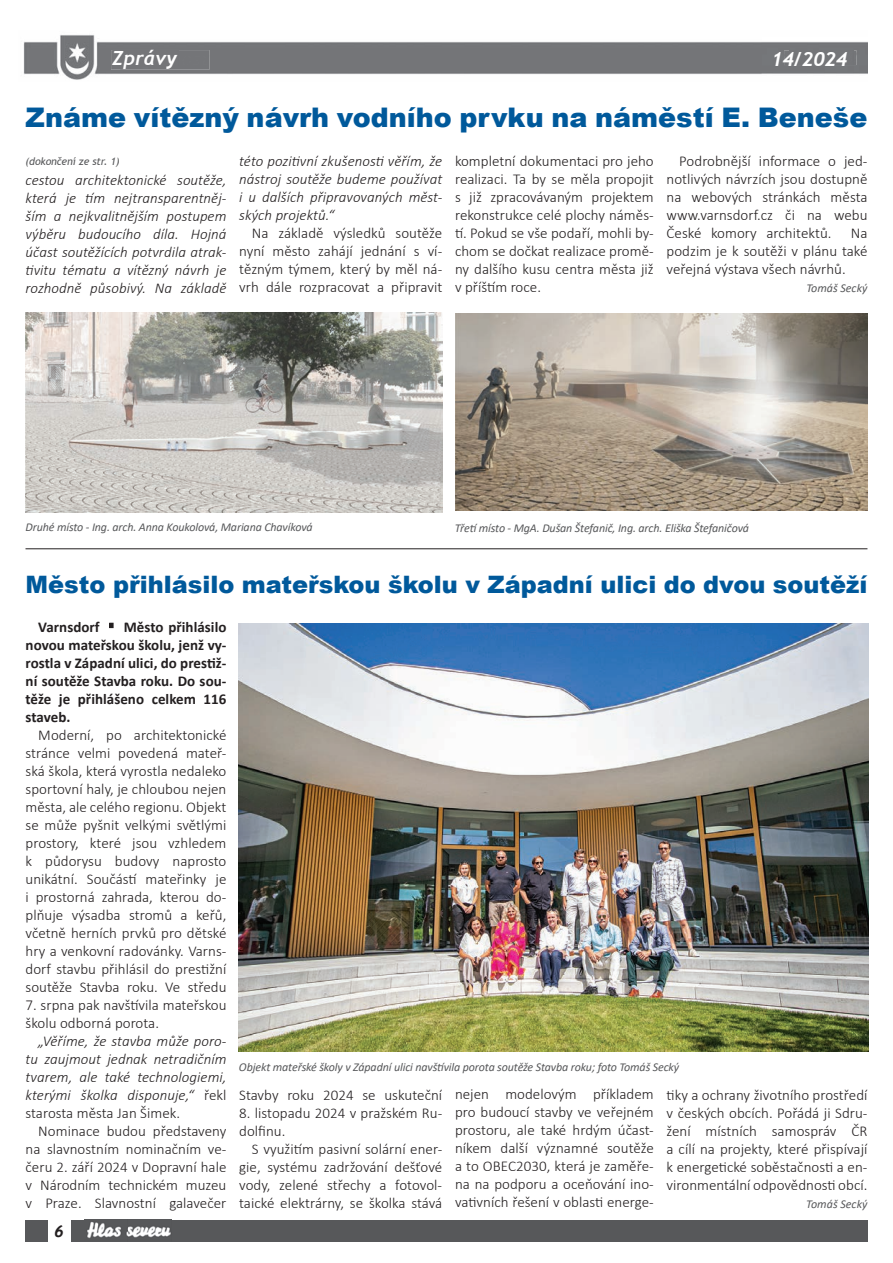
<style>
.page{position:relative;width:893px;height:1263px;background:#fff}
.page>*{position:absolute;margin:0;border:0;box-sizing:border-box;transform-origin:0 0}
.t1{font:900 27px "Arial";color:#00599b}
.t2{font:900 24px "Arial";color:#00599b}
.t3{font:italic 700 19.5px "Trebuchet";color:#fff}
.t4{font:italic 700 16.5px "Trebuchet";color:#231f20}
.t5{font:300 15px/18px "Calibri";letter-spacing:.005em;color:#231f20;text-align:justify}
.t6{font:italic 300 15px/18px "Calibri";letter-spacing:.005em;color:#231f20;text-align:justify}
.t7{font:700 15px/18px "Calibri";letter-spacing:.005em;color:#231f20;text-align:justify}
.t8{font:italic 12px "Calibri";letter-spacing:-.01em;color:#57585a}
.t9{font:italic 10.5px "Trebuchet MS";letter-spacing:-.01em;color:#57585a}
.s1{font-style:normal}
</style>
<div class="page">
<div style="left:25px;top:1220px;width:842px;height:21px;background:#57585a"></div>
<div style="left:48px;top:1219px;width:23px;height:23px;background:#fff"></div>
<img style="left:85px;top:1219px;width:87px;height:19px">
<img style="left:23px;top:34px;width:845px;height:46px">
<img style="left:114px;top:49px;width:65px;height:1px">
<img style="left:790px;top:50px;width:63px;height:1px">
<img style="left:111px;top:50px;width:98px;height:20px">
<img style="left:114px;top:50px;width:65px;height:19px">
<img style="left:784px;top:51px;width:73px;height:14px">
<img style="left:790px;top:51px;width:63px;height:14px">
<img style="left:26px;top:313px;width:416px;height:199px">
<img style="left:455px;top:314px;width:412px;height:196px">
<hr style="left:26px;top:548px;width:841px;height:1px;background:#231f20">
<img style="left:239px;top:623px;width:629px;height:429px">
<svg style="left:109px;top:623px;width:4px;height:5px"></svg>
<h3 class="t3" style="left:112px;top:45px;width:67px">Zprávy</h3>
<h3 class="t3" style="left:771px;top:47px;width:78px">14/2024</h3>
<h3 class="t3" style="left:111px;top:46px;width:100px">Společnost</h3>
<h3 class="t3" style="left:789px;top:45px;width:66px">5/2020</h3>
<h3 class="t3" style="left:781px;top:46px;width:78px">14/2018</h3>
<h1 class="t1" style="left:26px;top:97px;width:843px">Známe vítězný návrh vodního prvku na náměstí E. Beneše</h1>
<p class="t9" style="left:26px;top:155px;width:96px">(dokončení ze str. 1)</p>
<p class="t6" style="left:26px;top:171px;width:202px">cestou architektonické soutěže, která je tím nejtransparentněj&shy;ším a nejkvalitnějším postupem výběru budoucího díla. Hojná účast soutěžících potvrdila atrak&shy;tivitu tématu a vítězný návrh je rozhodně působivý. Na základě</p>
<p class="t6" style="left:239px;top:152px;width:205px">této pozitivní zkušenosti věřím, že nástroj soutěže budeme používat i u dalších připravovaných měst&shy;ských projektů.“</p>
<p class="t5" style="left:239px;top:224px;width:205px;text-indent:13px">Na základě výsledků soutěže nyní město zahájí jednání s ví&shy;tězným týmem, který by měl ná&shy;vrh dále rozpracovat a připravit</p>
<p class="t5" style="left:455px;top:152px;width:200px">kompletní dokumentaci pro jeho realizaci. Ta by se měla propojit s již zpracovávaným projektem rekonstrukce celé plochy náměs&shy;tí. Pokud se vše podaří, mohli by&shy;chom se dočkat realizace promě&shy;ny dalšího kusu centra města již v příštím roce.</p>
<p class="t5" style="left:667px;top:152px;width:202px;text-indent:13px">Podrobnější informace o jed&shy;notlivých návrzích jsou dostupně na webových stránkách města www.varnsdorf.cz či na webu České komory architektů.</p>
<p class="t5" style="left:667px;top:224px;width:202px;text-indent:184px">Na podzim je k soutěži v plánu také veřejná výstava všech návrhů.</p>
<p class="t8" style="left:806px;top:280px;width:63px">Tomáš Secký</p>
<p class="t8" style="left:26px;top:519px;width:289px">Druhé místo - Ing. arch. Anna Koukolová, Mariana Chavíková</p>
<p class="t8" style="left:455px;top:520px;width:296px">Třetí místo - MgA. Dušan Štefanič, Ing. arch. Eliška Štefaničová</p>
<h2 class="t2" style="left:26px;top:567px;width:843px">Město přihlásilo mateřskou školu v Západní ulici do dvou soutěží</h2>
<p class="t7" style="left:38px;top:618px;width:63px">Varnsdorf</p>
<p class="t7" style="left:26px;top:618px;width:202px;text-indent:98px">Město přihlásilo novou mateřskou školu, jenž vy&shy;rostla v Západní ulici, do prestiž&shy;ní soutěže Stavba roku. Do sou&shy;těže je přihlášeno celkem 116 staveb.</p>
<p class="t5" style="left:26px;top:726px;width:202px;text-indent:13px">Moderní, po architektonické stránce velmi povedená mateř&shy;ská škola, která vyrostla nedaleko sportovní haly, je chloubou nejen města, ale celého regionu. Objekt se může pyšnit velkými světlými prostory, které jsou vzhledem k půdorysu budovy naprosto unikátní. Součástí mateřinky je i prostorná zahrada, kterou do&shy;plňuje výsadba stromů a keřů, včetně herních prvků pro dětské hry a venkovní radovánky. Varns&shy;dorf stavbu přihlásil do prestižní soutěže Stavba roku. Ve středu</p>
<p class="t5" style="left:26px;top:996px;width:202px">7. srpna pak navštívila mateřskou školu odborná porota.</p>
<p class="t6" style="left:26px;top:1032px;width:202px;text-indent:13px">„Věříme, že stavba může poro&shy;tu zaujmout jednak netradičním tvarem, ale také technologiemi, kterými školka disponuje,“ <span class="s1">řekl starosta města Jan Šimek.</span></p>
<p class="t5" style="left:26px;top:1122px;width:202px;text-indent:13px">Nominace budou představeny na slavnostním nominačním ve&shy;čeru 2. září 2024 v Dopravní hale v Národním technickém muzeu v Praze. Slavnostní galavečer</p>
<p class="t8" style="left:239px;top:1059px;width:442px">Objekt mateřské školy v Západní ulici navštívila porota soutěže Stavba roku; foto Tomáš Secký</p>
<p class="t5" style="left:455px;top:1085px;width:200px">nejen modelovým příkladem pro budoucí stavby ve veřejném prostoru, ale také hrdým účast&shy;níkem další významné soutěže a to OBEC2030, která je zaměře&shy;na na podporu a oceňování ino&shy;vativních řešení v oblasti energe-</p>
<p class="t5" style="left:666px;top:1085px;width:202px">tiky a ochrany životního prostředí v českých obcích. Pořádá ji Sdru&shy;žení místních samospráv ČR a cílí na projekty, které přispívají k energetické soběstačnosti a en&shy;vironmentální odpovědnosti obcí.</p>
<p class="t5" style="left:239px;top:1086px;width:205px">Stavby roku 2024 se uskuteční</p>
<p class="t5" style="left:239px;top:1104px;width:205px">8. listopadu 2024 v pražském Ru&shy;dolfinu.</p>
<p class="t5" style="left:239px;top:1140px;width:205px;text-indent:13px">S využitím pasivní solární ener&shy;gie, systému zadržování dešťové vody, zelené střechy a fotovol&shy;taické elektrárny, se školka stává</p>
<p class="t8" style="left:806px;top:1195px;width:63px">Tomáš Secký</p>
<p class="t4" style="left:54px;top:1220px;width:11px">6</p>
</div>
